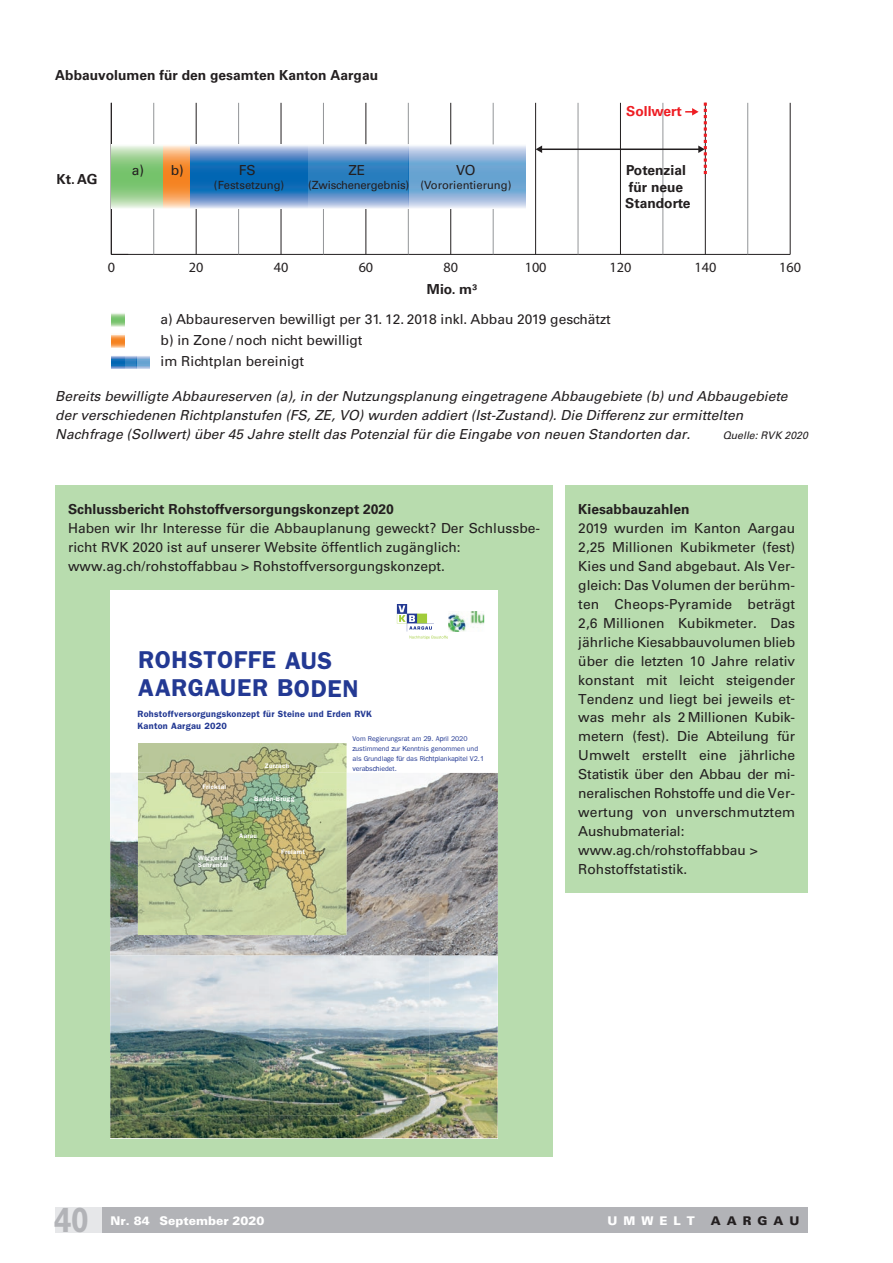
<style>
.page{position:relative;width:893px;height:1263px;background:#fff}
.page>*{position:absolute;margin:0;border:0;box-sizing:border-box;transform-origin:0 0}
.t1{font:700 34.5px "Univers LT Std";color:#b2b3b7;scale:.9 1}
.t2{font:600 24.45px/28px "Franklin Gothic";letter-spacing:.025em;color:#233993}
.t3{font:14.25px "Myriad Pro";color:#231f20}
.t4{font:13.8px/18.9px "Univers LT Std";color:#231f20}
.t5{font:italic 13.8px/18.9px "Univers LT Std";color:#231f20}
.t6{font:700 13.8px/16.5px "Univers LT Std";color:#231f20}
.t7{font:700 13.8px "Univers LT Std";color:#ee1d23}
.t8{font:900 12px "Univers LT Std";color:#fff}
.t9{font:900 12px "Univers LT Std";letter-spacing:.5em;color:#231f20}
.t10{font:11.25px "Univers LT Std";color:#231f20}
.t11{font:italic 10.5px "Univers LT Std";color:#231f20}
.t12{font:600 9.15px/11.7px "Franklin Gothic";letter-spacing:.025em;color:#233993}
.t13{font:7.05px/9.9px "Franklin Gothic";color:#233993}
.t14{font:600 6.45px/7.2px "Franklin Gothic";letter-spacing:.035em;color:#fff}
.s1{font-family:"Arial"}
</style>
<div class="page">
<div style="left:102px;top:1207px;width:706px;height:26px;background:#b2b3b7"></div>
<div style="left:55px;top:1207px;width:47px;height:26px;background:#e6e7e9"></div>
<div style="left:55px;top:485px;width:498px;height:672px;background:#b8dcae"></div>
<div style="left:110px;top:590px;width:388px;height:548px;background:#fff"></div>
<img style="left:110px;top:773px;width:45px;height:182px">
<img style="left:347px;top:773px;width:151px;height:160px">
<img style="left:155px;top:933px;width:343px;height:22px">
<img style="left:110px;top:955px;width:388px;height:183px">
<img style="left:138px;top:743px;width:209px;height:192px">
<img style="left:448px;top:611px;width:36px;height:21px">
<svg style="left:397px;top:604px;width:51px;height:35px"></svg>
<svg style="left:110px;top:102px;width:681px;height:267px"></svg>
<div style="left:566px;top:485px;width:242px;height:407px;background:#b8dcae"></div>
<p class="t6" style="left:55px;top:67px;width:324px">Abbauvolumen für den gesamten Kanton Aargau</p>
<p class="t6" style="left:56px;top:171px;width:43px">Kt. AG</p>
<p class="t4" style="left:132px;top:161px;width:54px">a) b)</p>
<p class="t4" style="left:348px;top:161px;width:18px">ZE</p>
<p class="t10" style="left:308px;top:178px;width:102px">(Zwischenergebnis)</p>
<p class="t4" style="left:239px;top:161px;width:18px">FS</p>
<p class="t10" style="left:214px;top:178px;width:72px">(Festsetzung)</p>
<p class="t4" style="left:456px;top:161px;width:21px">VO</p>
<p class="t10" style="left:420px;top:178px;width:93px">(Vororientierung)</p>
<p class="t7" style="left:626px;top:103px;width:57px">Sollwert</p>
<p class="t6" style="left:625px;top:162px;width:67px">Potenzial für neue<br>Standorte</p>
<p class="t3" style="left:108px;top:258px;width:9px">0</p>
<p class="t3" style="left:189px;top:258px;width:16px">20</p>
<p class="t3" style="left:274px;top:258px;width:16px">40</p>
<p class="t3" style="left:359px;top:258px;width:16px">60</p>
<p class="t3" style="left:443px;top:258px;width:16px">80</p>
<p class="t3" style="left:525px;top:258px;width:23px">100</p>
<p class="t3" style="left:610px;top:258px;width:23px">120</p>
<p class="t3" style="left:694px;top:258px;width:23px">140</p>
<p class="t3" style="left:779px;top:258px;width:23px">160</p>
<p class="t6" style="left:427px;top:281px;width:51px">Mio. m³</p>
<p class="t4" style="left:161px;top:309px;width:452px;line-height:21px">a) Abbaureserven bewilligt per 31. 12. 2018 inkl. Abbau 2019 geschätzt b) in Zone / noch nicht bewilligt<br>im Richtplan bereinigt</p>
<p class="t5" style="left:55px;top:387px;width:734px">Bereits bewilligte Abbaureserven (a), in der Nutzungsplanung eingetragene Abbaugebiete (b) und Abbaugebiete der verschiedenen Richtplanstufen (FS, ZE, VO) wurden addiert (Ist-Zustand). Die Differenz zur ermittelten<br>Nachfrage (Sollwert) über 45 Jahre stellt das Potenzial für die Eingabe von neuen Standorten dar.</p>
<p class="t11" style="left:723px;top:429px;width:87px">Quelle: RVK 2020</p>
<p class="t6" style="left:68px;top:501px;width:327px">Schlussbericht Rohstoffversorgungskonzept 2020</p>
<p class="t4" style="left:68px;top:519px;width:473px">Haben wir Ihr Interesse für die Abbauplanung geweckt? Der Schlussbe&shy;richt RVK 2020 ist auf unserer Website öffentlich zugänglich: www.ag.ch/rohstoffabbau &gt; Rohstoffversorgungskonzept.</p>
<h2 class="t2" style="left:138px;top:646px;width:222px">ROHSTOFFE AUS<br>AARGAUER BODEN</h2>
<p class="t12" style="left:138px;top:708px;width:236px">Rohstoffversorgungskonzept für Steine und Erden RVK<br>Kanton Aargau 2020</p>
<p class="t13" style="left:353px;top:734px;width:133px">Vom Regierungsrat am 2<span class="s1">9</span>. A<span class="s1">p</span>ril 2020 <span class="s1">z</span>ustimmend <span class="s1">z</span>ur <span class="s1">K</span>enntnis genommen und als Grundlage <span class="s1">fü</span>r das Ri<span class="s1">ch</span>t<span class="s1">p</span>lanka<span class="s1">p</span>itel V2.<span class="s1">1 v</span>era<span class="s1">b</span>s<span class="s1">ch</span>iedet.</p>
<p class="t14" style="left:265px;top:763px;width:26px">Zurzach</p>
<p class="t14" style="left:254px;top:795px;width:42px">Baden-Brugg</p>
<p class="t14" style="left:202px;top:783px;width:25px">Fricktal</p>
<p class="t14" style="left:198px;top:854px;width:32px">Wiggertal<br>Suhrental</p>
<p class="t14" style="left:239px;top:832px;width:19px">Aarau</p>
<p class="t14" style="left:281px;top:848px;width:25px">Freiamt</p>
<p class="t6" style="left:578px;top:501px;width:113px">Kiesabbauzahlen</p>
<p class="t4" style="left:578px;top:519px;width:218px">2019 wurden im Kanton Aargau<br>2,25 Millionen Kubikmeter (fest)<br>Kies und Sand abgebaut. Als Ver&shy;gleich: Das Volumen der berühm&shy;ten Cheops-Pyramide beträgt<br>2,6 Millionen Kubikmeter. Das jährliche Kiesabbauvolumen blieb über die letzten 10 Jahre relativ konstant mit leicht steigender<br>Tendenz und liegt bei jeweils et&shy;was mehr als 2 Millionen Kubik&shy;metern (fest). Die Abteilung für<br>Umwelt erstellt eine jährliche<br>Statistik über den Abbau der mi&shy;neralischen Rohstoffe und die Ver&shy;wertung von unverschmutztem<br>Aushubmaterial: www.ag.ch/rohstoffabbau &gt;<br>Rohstoffstatistik.</p>
<h1 class="t1" style="left:54px;top:1200px;width:40px">40</h1>
<p class="t8" style="left:111px;top:1213px;width:156px">Nr. 84 September 2020</p>
<p class="t8" style="left:608px;top:1213px;width:89px">UMWELT</p>
<p class="t9" style="left:711px;top:1213px;width:90px">AARGAU</p>
</div>
